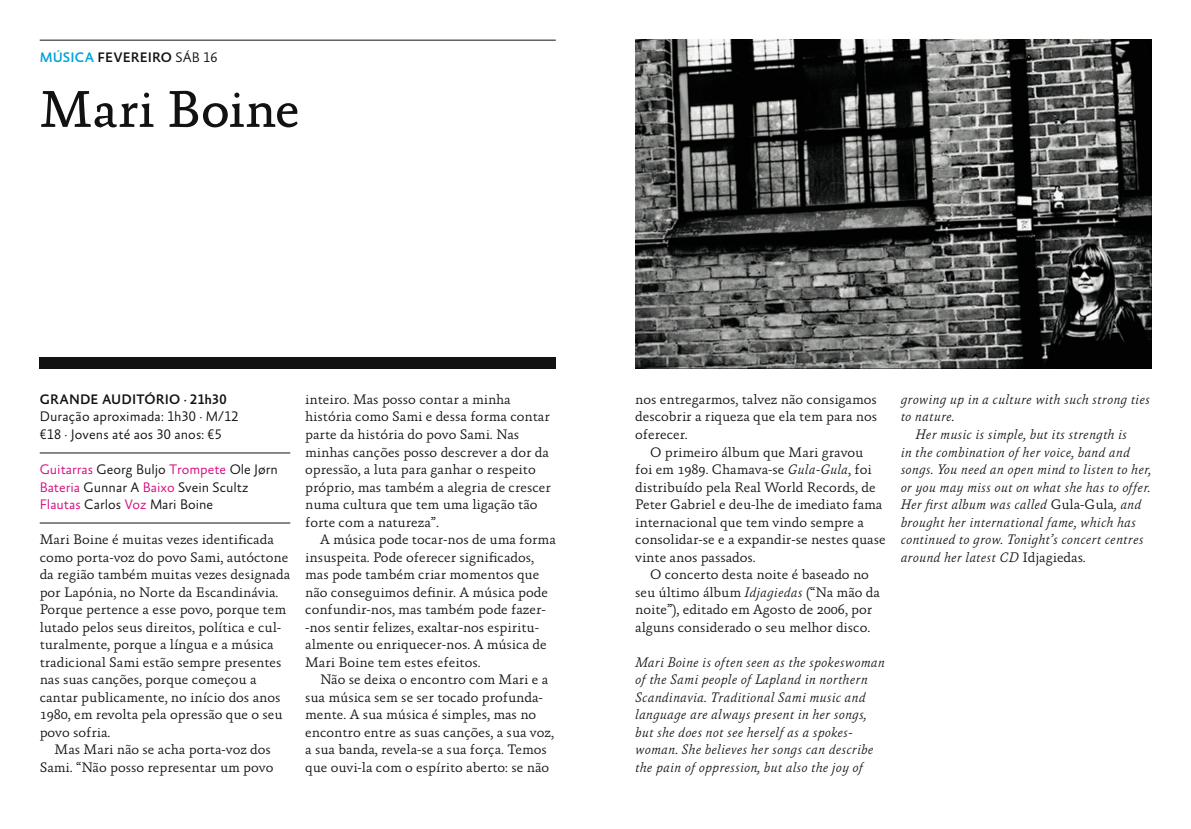
<style>
.page{position:relative;width:1191px;height:829px;background:#fff}
.page>*{position:absolute;margin:0;border:0;box-sizing:border-box;transform-origin:0 0}
.t1{font:52.5px "Absara OT";color:#121212}
.t2{font:300 14px "Absara OT";color:#121212}
.t3{font:italic 300 14px/17.5px "Absara OT";color:#121212}
.t4{font:300 14px/17.5px "Absara Sans OT";color:#121212}
.t5{font:500 14px "Absara Sans OT";letter-spacing:.01em;color:#121212}
.s1{color:#00a3db}
.s2{font-weight:300}
.s3{font-weight:500}
.s4{color:#d70b7d}
.s5{font-style:italic}
.s6{font-style:normal}
</style>
<div class="page">
<hr style="left:40px;top:40px;width:516px;height:1px;background:#121212">
<hr style="left:40px;top:452px;width:250px;height:1px;background:#121212">
<hr style="left:40px;top:522px;width:250px;height:1px;background:#121212">
<div style="left:40px;top:358px;width:516px;height:11px;background:#121212"></div>
<img style="left:635px;top:40px;width:516px;height:329px">
<p class="t5" style="left:40px;top:49px;width:179px"><span class="s1">MÚSICA</span> FEVEREIRO <span class="s2">SÁB 16</span></p>
<p class="t1" style="left:40px;top:79px;width:262px">Mari Boine</p>
<p class="t4" style="left:40px;top:391px;width:200px"><span class="s3">GRANDE AUDITÓRIO · 21h30<br></span>Duração aproximada: 1h30 · M/12 €18 · Jovens até aos 30 anos: €5</p>
<p class="t4" style="left:40px;top:461px;width:240px"><span class="s4">Guitarras</span> Georg Buljo <span class="s4">Trompete</span> Ole Jørn<br><span class="s4">Bateria</span> Gunnar A <span class="s4">Baixo</span> Svein Scultz<br><span class="s4">Flautas</span> Carlos <span class="s4">Voz</span> Mari Boine</p>
<p class="t2" style="left:40px;top:531px;width:236px">Mari Boine é muitas vezes identificada</p>
<p class="t2" style="left:40px;top:548px;width:250px">como porta-voz do povo Sami, autóctone</p>
<p class="t2" style="left:40px;top:566px;width:252px">da região também muitas vezes designada</p>
<p class="t2" style="left:40px;top:583px;width:240px">por Lapónia, no Norte da Escandinávia.</p>
<p class="t2" style="left:40px;top:601px;width:248px">Porque pertence a esse povo, porque tem</p>
<p class="t2" style="left:40px;top:618px;width:243px">lutado pelos seus direitos, política e cul-</p>
<p class="t2" style="left:40px;top:636px;width:235px">turalmente, porque a língua e a música</p>
<p class="t2" style="left:40px;top:653px;width:243px">tradicional Sami estão sempre presentes</p>
<p class="t2" style="left:40px;top:671px;width:218px">nas suas canções, porque começou a</p>
<p class="t2" style="left:40px;top:688px;width:242px">cantar publicamente, no início dos anos</p>
<p class="t2" style="left:40px;top:706px;width:244px">1980, em revolta pela opressão que o seu</p>
<p class="t2" style="left:40px;top:723px;width:72px">povo sofria.</p>
<p class="t2" style="left:55px;top:741px;width:218px">Mas Mari não se acha porta-voz dos</p>
<p class="t2" style="left:40px;top:758px;width:235px">Sami. “Não posso representar um povo</p>
<p class="t2" style="left:305px;top:391px;width:207px">inteiro. Mas posso contar a minha</p>
<p class="t2" style="left:305px;top:408px;width:246px">história como Sami e dessa forma contar</p>
<p class="t2" style="left:305px;top:426px;width:215px">parte da história do povo Sami. Nas</p>
<p class="t2" style="left:305px;top:443px;width:245px">minhas canções posso descrever a dor da</p>
<p class="t2" style="left:305px;top:461px;width:232px">opressão, a luta para ganhar o respeito</p>
<p class="t2" style="left:305px;top:478px;width:247px">próprio, mas também a alegria de crescer</p>
<p class="t2" style="left:305px;top:496px;width:234px">numa cultura que tem uma ligação tão</p>
<p class="t2" style="left:305px;top:513px;width:135px">forte com a natureza”.</p>
<p class="t2" style="left:320px;top:531px;width:237px">A música pode tocar-nos de uma forma</p>
<p class="t2" style="left:305px;top:548px;width:230px">insuspeita. Pode oferecer significados,</p>
<p class="t2" style="left:305px;top:566px;width:236px">mas pode também criar momentos que</p>
<p class="t2" style="left:305px;top:583px;width:244px">não conseguimos definir. A música pode</p>
<p class="t2" style="left:305px;top:601px;width:242px">confundir-nos, mas também pode fazer-</p>
<p class="t2" style="left:305px;top:618px;width:235px">‑nos sentir felizes, exaltar-nos espiritu-</p>
<p class="t2" style="left:305px;top:636px;width:243px">almente ou enriquecer-nos. A música de</p>
<p class="t2" style="left:305px;top:653px;width:177px">Mari Boine tem estes efeitos.</p>
<p class="t2" style="left:320px;top:671px;width:230px">Não se deixa o encontro com Mari e a</p>
<p class="t2" style="left:305px;top:688px;width:239px">sua música sem se ser tocado profunda-</p>
<p class="t2" style="left:305px;top:706px;width:232px">mente. A sua música é simples, mas no</p>
<p class="t2" style="left:305px;top:723px;width:250px">encontro entre as suas canções, a sua voz,</p>
<p class="t2" style="left:305px;top:741px;width:243px">a sua banda, revela-se a sua força. Temos</p>
<p class="t2" style="left:305px;top:758px;width:245px">que ouvi-la com o espírito aberto: se não</p>
<p class="t2" style="left:635px;top:391px;width:243px">nos entregarmos, talvez não consigamos</p>
<p class="t2" style="left:635px;top:408px;width:243px">descobrir a riqueza que ela tem para nos</p>
<p class="t2" style="left:635px;top:426px;width:54px">oferecer.</p>
<p class="t2" style="left:650px;top:443px;width:215px">O primeiro álbum que Mari gravou</p>
<p class="t2" style="left:635px;top:461px;width:238px">foi em 1989. Chamava-se <span class="s5">Gula-Gula</span>, foi</p>
<p class="t2" style="left:635px;top:478px;width:242px">distribuído pela Real World Records, de</p>
<p class="t2" style="left:635px;top:496px;width:249px">Peter Gabriel e deu-lhe de imediato fama</p>
<p class="t2" style="left:635px;top:513px;width:230px">internacional que tem vindo sempre a</p>
<p class="t2" style="left:635px;top:531px;width:252px">consolidar-se e a expandir-se nestes quase</p>
<p class="t2" style="left:635px;top:548px;width:122px">vinte anos passados.</p>
<p class="t2" style="left:650px;top:566px;width:220px">O concerto desta noite é baseado no</p>
<p class="t2" style="left:635px;top:583px;width:246px">seu último álbum <span class="s5">Idjagiedas</span> (“Na mão da</p>
<p class="t2" style="left:635px;top:601px;width:239px">noite”), editado em Agosto de 2006, por</p>
<p class="t2" style="left:635px;top:618px;width:236px">alguns considerado o seu melhor disco.</p>
<p class="t3" style="left:635px;top:653px;width:251px">Mari Boine is often seen as the spokeswoman of the Sami people of Lapland in northern Scandinavia. Traditional Sami music and language are always present in her songs, but she does not see herself as a spokes&shy;woman. She believes her songs can describe the pain of oppression, but also the joy of</p>
<p class="t3" style="left:900px;top:391px;width:251px">growing up in a culture with such strong ties</p>
<p class="t3" style="left:900px;top:408px;width:56px">to nature.</p>
<p class="t3" style="left:915px;top:426px;width:213px">Her music is simple, but its strength is</p>
<p class="t3" style="left:900px;top:443px;width:231px">in the combination of her voice, band and</p>
<p class="t3" style="left:900px;top:461px;width:252px">songs. You need an open mind to listen to her,</p>
<p class="t3" style="left:900px;top:478px;width:251px">or you may miss out on what she has to offer.</p>
<p class="t3" style="left:900px;top:496px;width:242px">Her first album was called <span class="s6">Gula-Gula</span>, and</p>
<p class="t3" style="left:900px;top:513px;width:237px">brought her international fame, which has</p>
<p class="t3" style="left:900px;top:531px;width:244px">continued to grow. Tonight’s concert centres</p>
<p class="t3" style="left:900px;top:548px;width:187px">around her latest CD <span class="s6">Idjagiedas</span>.</p>
</div>
